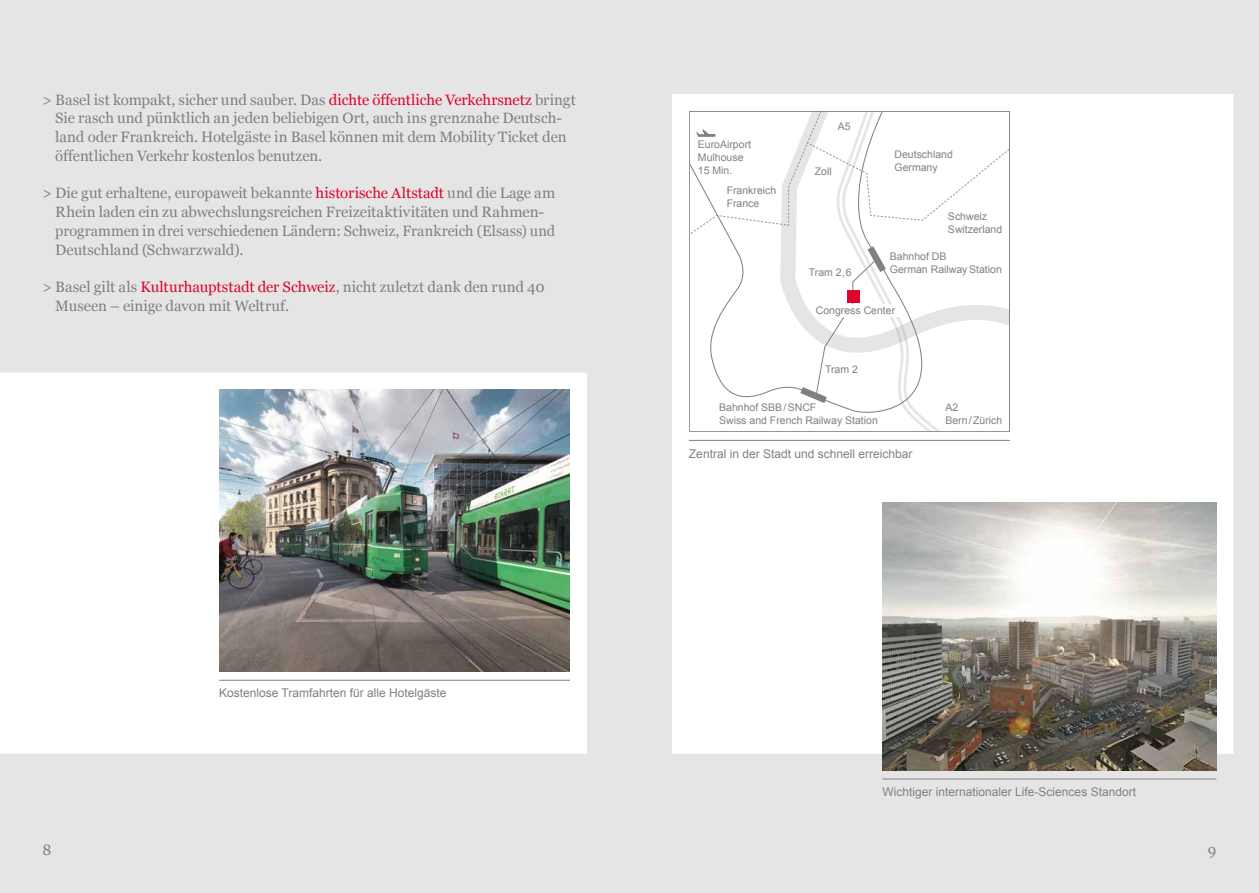
<style>
.page{position:relative;width:1259px;height:893px;background:#fff}
.page>*{position:absolute;margin:0;border:0;box-sizing:border-box;transform-origin:0 0}
.t1{font:15px/18.8px "Georgia";color:#827f83}
.t2{font:12px "Arial";color:#827f83}
.t3{font:10.5px/12.8px "Arial";color:#827f83}
.s1{color:#dd052b}
</style>
<div class="page">
<div style="left:629px;top:0;width:630px;height:893px;background:#e6e5e6"></div>
<div style="left:0;top:0;width:629px;height:893px;background:#e6e5e6"></div>
<div style="left:0;top:373px;width:587px;height:381px;background:#fff"></div>
<img style="left:219px;top:390px;width:351px;height:282px">
<div style="left:672px;top:94px;width:561px;height:660px;background:#fff"></div>
<img style="left:882px;top:502px;width:334px;height:268px">
<hr style="left:689px;top:440px;width:321px;height:1px;background:#827f83">
<hr style="left:219px;top:680px;width:351px;height:1px;background:#827f83">
<hr style="left:882px;top:779px;width:334px;height:1px;background:#827f83">
<div style="left:814px;top:305px;width:87px;height:12px;background:#fff"></div>
<p class="t1" style="left:55px;top:89px;width:522px;text-indent:-13px">&gt; Basel ist kompakt, sicher und sauber. Das <span class="s1">dichte öffentliche Verkehrsnetz</span> bringt Sie rasch und pünktlich an jeden beliebigen Ort, auch ins grenznahe Deutsch&shy;land oder Frankreich. Hotelgäste in Basel können mit dem Mobility Ticket den öffentlichen Verkehr kostenlos benutzen.</p>
<p class="t1" style="left:55px;top:183px;width:501px;text-indent:-13px">&gt; Die gut erhaltene, europaweit bekannte <span class="s1">historische Altstadt</span> und die Lage am Rhein laden ein zu abwechslungsreichen Freizeitaktivitäten und Rahmen&shy;programmen in drei verschiedenen Ländern: Schweiz, Frankreich (Elsass) und Deutschland (Schwarzwald).</p>
<p class="t1" style="left:55px;top:277px;width:491px;text-indent:-13px">&gt; Basel gilt als <span class="s1">Kulturhauptstadt der Schweiz</span>, nicht zuletzt dank den rund 40<br>Museen – einige davon mit Weltruf.</p>
<p class="t2" style="left:219px;top:685px;width:229px">Kostenlose Tramfahrten für alle Hotelgäste</p>
<p class="t3" style="left:698px;top:138px;width:55px">EuroAirport<br>Mulhouse<br>15 Min.</p>
<p class="t3" style="left:726px;top:184px;width:51px">Frankreich<br>France</p>
<p class="t3" style="left:838px;top:120px;width:14px">A5</p>
<p class="t3" style="left:815px;top:165px;width:18px">Zoll</p>
<p class="t3" style="left:809px;top:266px;width:44px">Tram 2,6</p>
<p class="t3" style="left:894px;top:148px;width:60px">Deutschland<br>Germany</p>
<p class="t3" style="left:948px;top:210px;width:56px">Schweiz<br>Switzerland</p>
<p class="t3" style="left:890px;top:250px;width:113px">Bahnhof DB<br>German Railway Station</p>
<p class="t3" style="left:816px;top:304px;width:81px">Congress Center</p>
<p class="t3" style="left:825px;top:363px;width:34px">Tram 2</p>
<p class="t3" style="left:719px;top:402px;width:160px">Bahnhof SBB/SNCF<br>Swiss and French Railway Station</p>
<p class="t2" style="left:689px;top:445px;width:225px">Zentral in der Stadt und schnell erreichbar</p>
<p class="t3" style="left:945px;top:402px;width:58px">A2<br>Bern/Zürich</p>
<p class="t2" style="left:882px;top:784px;width:255px">Wichtiger internationaler Life-Sciences Standort</p>
<p class="t1" style="left:43px;top:839px;width:10px">8</p>
<p class="t1" style="left:1208px;top:839px;width:10px">9</p>
</div>
